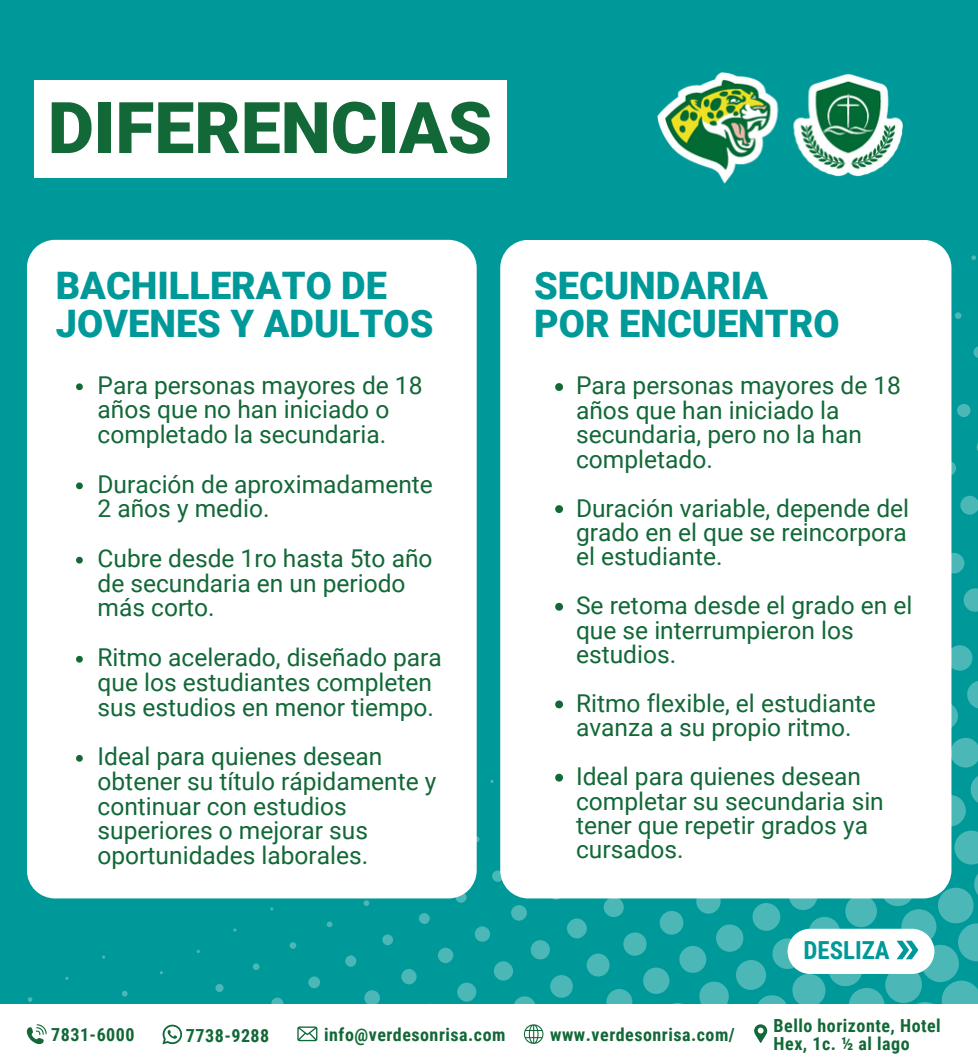
<style>
.page{position:relative;width:978px;height:1064px;background:#fff}
.page>*{position:absolute;margin:0;border:0;box-sizing:border-box;transform-origin:0 0}
.t1{font:900 71.25px "Roboto";color:#126837}
.t2{font:900 37.95px/38.2px "Roboto";color:#099}
.t3{font:700 24.9px "Roboto Condensed";color:#099}
.t4{font:24.6px/24.8px "Roboto";color:#126837}
.t5{font:700 18px/18px "Roboto Condensed";letter-spacing:.03em;color:#126837}
</style>
<div class="page">
<div style="left:0;top:0;width:978px;height:1063px;background:#099"></div>
<svg style="left:970px;top:776px;width:8px;height:27px"></svg>
<svg style="left:934px;top:794px;width:32px;height:32px"></svg>
<svg style="left:951px;top:737px;width:27px;height:30px"></svg>
<svg style="left:967px;top:681px;width:11px;height:27px"></svg>
<svg style="left:931px;top:702px;width:27px;height:27px"></svg>
<svg style="left:679px;top:945px;width:27px;height:27px"></svg>
<div style="left:643px;top:967px;width:26px;height:26px;background:#4cb7b7;border-radius:50%"></div>
<svg style="left:606px;top:988px;width:26px;height:26px"></svg>
<div style="left:947px;top:645px;width:25px;height:25px;background:#4cb7b7;border-radius:50%"></div>
<div style="left:659px;top:910px;width:24px;height:24px;background:#4cb7b7;border-radius:50%"></div>
<svg style="left:963px;top:588px;width:15px;height:23px"></svg>
<div style="left:623px;top:932px;width:24px;height:23px;background:#4cb7b7;border-radius:50%"></div>
<svg style="left:586px;top:953px;width:23px;height:23px"></svg>
<svg style="left:550px;top:974px;width:23px;height:23px"></svg>
<svg style="left:513px;top:995px;width:23px;height:23px"></svg>
<svg style="left:943px;top:552px;width:21px;height:21px"></svg>
<svg style="left:603px;top:896px;width:21px;height:20px"></svg>
<div style="left:567px;top:918px;width:20px;height:20px;background:linear-gradient(to bottom,#46b5b5,#4db7b7);border-radius:50%"></div>
<svg style="left:530px;top:939px;width:20px;height:20px"></svg>
<svg style="left:494px;top:960px;width:19px;height:20px"></svg>
<div style="left:457px;top:982px;width:19px;height:19px;background:#4cb7b7;border-radius:50%"></div>
<svg style="left:960px;top:495px;width:18px;height:19px"></svg>
<svg style="left:976px;top:443px;width:2px;height:8px"></svg>
<div style="left:548px;top:883px;width:16px;height:16px;background:#9dd7d7;border-radius:50%"></div>
<svg style="left:511px;top:904px;width:16px;height:16px"></svg>
<svg style="left:364px;top:989px;width:16px;height:16px"></svg>
<div style="left:475px;top:926px;width:15px;height:15px;background:#4cb7b7;border-radius:50%"></div>
<svg style="left:401px;top:968px;width:16px;height:16px"></svg>
<div style="left:438px;top:947px;width:15px;height:15px;background:#4cb7b7;border-radius:50%"></div>
<svg style="left:940px;top:460px;width:16px;height:16px"></svg>
<svg style="left:957px;top:403px;width:13px;height:14px"></svg>
<svg style="left:271px;top:997px;width:12px;height:12px"></svg>
<svg style="left:308px;top:976px;width:12px;height:12px"></svg>
<svg style="left:973px;top:346px;width:5px;height:12px"></svg>
<div style="left:492px;top:870px;width:11px;height:11px;background:#4cb7b7;border-radius:50%"></div>
<div style="left:345px;top:955px;width:11px;height:11px;background:#4cb7b7;border-radius:50%"></div>
<svg style="left:419px;top:912px;width:11px;height:11px"></svg>
<div style="left:455px;top:891px;width:12px;height:11px;background:#4cb7b7;border-radius:50%"></div>
<div style="left:382px;top:934px;width:11px;height:11px;background:#4cb7b7;border-radius:50%"></div>
<svg style="left:215px;top:983px;width:9px;height:8px"></svg>
<svg style="left:253px;top:962px;width:7px;height:7px"></svg>
<svg style="left:954px;top:312px;width:7px;height:7px"></svg>
<svg style="left:289px;top:941px;width:7px;height:7px"></svg>
<svg style="left:122px;top:990px;width:6px;height:6px"></svg>
<svg style="left:363px;top:900px;width:6px;height:5px"></svg>
<svg style="left:327px;top:921px;width:5px;height:6px"></svg>
<svg style="left:28px;top:997px;width:4px;height:4px"></svg>
<svg style="left:971px;top:255px;width:5px;height:5px"></svg>
<div style="left:500px;top:240px;width:451px;height:658px;background:#fff"></div>
<div style="left:27px;top:240px;width:450px;height:658px;background:#fff"></div>
<div style="left:0;top:1003px;width:978px;height:60px;background:#fff"></div>
<img style="left:657px;top:72px;width:245px;height:112px">
<svg style="left:27px;top:1024px;width:20px;height:19px"></svg>
<svg style="left:162px;top:1024px;width:20px;height:20px"></svg>
<svg style="left:297px;top:1026px;width:20px;height:14px"></svg>
<svg style="left:524px;top:1024px;width:19px;height:19px"></svg>
<svg style="left:681px;top:812px;width:297px;height:231px"></svg>
<svg style="left:76px;top:383px;width:7px;height:7px"></svg>
<svg style="left:76px;top:482px;width:7px;height:7px"></svg>
<svg style="left:76px;top:556px;width:7px;height:7px"></svg>
<svg style="left:76px;top:655px;width:7px;height:7px"></svg>
<svg style="left:76px;top:754px;width:7px;height:7px"></svg>
<svg style="left:555px;top:383px;width:8px;height:8px"></svg>
<svg style="left:555px;top:505px;width:8px;height:8px"></svg>
<svg style="left:555px;top:602px;width:8px;height:8px"></svg>
<svg style="left:555px;top:700px;width:8px;height:8px"></svg>
<svg style="left:555px;top:773px;width:8px;height:8px"></svg>
<div style="left:34px;top:81px;width:472px;height:97px;background:#fff"></div>
<p class="t1" style="left:48px;top:87px;width:446px">DIFERENCIAS</p>
<p class="t2" style="left:56px;top:266px;width:379px">BACHILLERATO DE<br>JOVENES Y ADULTOS</p>
<p class="t4" style="left:98px;top:372px;width:326px">Para personas mayores de 18 años que no han iniciado o completado la secundaria.</p>
<p class="t4" style="left:98px;top:471px;width:337px">Duración de aproximadamente<br>2 años y medio.</p>
<h2 class="t4" style="left:98px;top:546px;width:336px">Cubre desde 1ro hasta 5to año de secundaria en un periodo más corto.</h2>
<p class="t4" style="left:98px;top:645px;width:346px">Ritmo acelerado, diseñado para que los estudiantes completen sus estudios en menor tiempo.</p>
<p class="t4" style="left:98px;top:744px;width:340px">Ideal para quienes desean obtener su título rápidamente y continuar con estudios superiores o mejorar sus oportunidades laborales.</p>
<p class="t2" style="left:534px;top:266px;width:307px">SECUNDARIA<br>POR ENCUENTRO</p>
<p class="t4" style="left:576px;top:373px;width:326px">Para personas mayores de 18 años que han iniciado la secundaria, pero no la han completado.</p>
<p class="t4" style="left:576px;top:495px;width:335px;text-align:justify">Duración variable, depende del grado en el que se reincorpora el estudiante.</p>
<h3 class="t4" style="left:576px;top:593px;width:338px">Se retoma desde el grado en el que se interrumpieron los estudios.</h3>
<p class="t4" style="left:576px;top:691px;width:301px">Ritmo flexible, el estudiante avanza a su propio ritmo.</p>
<p class="t4" style="left:576px;top:764px;width:309px">Ideal para quienes desean completar su secundaria sin tener que repetir grados ya cursados.</p>
<p class="t3" style="left:803px;top:935px;width:88px">DESLIZA</p>
<p class="t5" style="left:51px;top:1025px;width:85px">7831-6000</p>
<h1 class="t5" style="left:186px;top:1026px;width:85px">7738-9288</h1>
<p class="t5" style="left:324px;top:1025px;width:183px">info@verdesonrisa.com</p>
<h2 class="t5" style="left:550px;top:1025px;width:186px">www.verdesonrisa.com/</h2>
<p class="t5" style="left:773px;top:1016px;width:169px">Bello horizonte, Hotel<br>Hex, 1c. ½ al lago</p>
</div>
